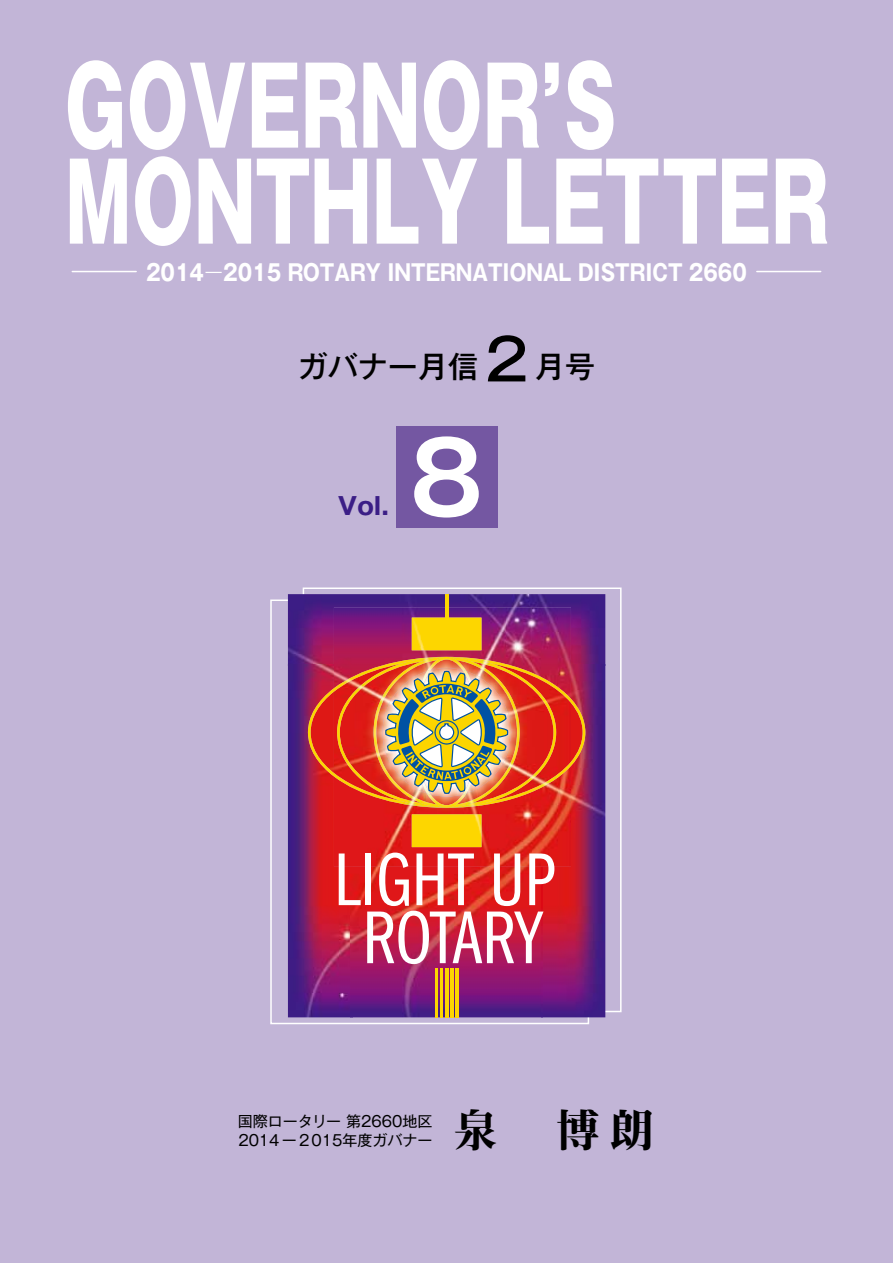
<style>
.page{position:relative;width:893px;height:1263px;background:#c2b5d7}
.page>*{position:absolute;margin:0;border:0;box-sizing:border-box;transform-origin:0 0}
.t1{font:800 105.75px/96px "Gothic MB101 Pr 6 N";color:#fff;scale:.67 1}
.t2{font:700 97.5px "Gothic MB101 Pr 6 N De";color:#fff}
.t3{font:45px "Midashi Min Pr 6 N MA31";color:#000}
.t4{font:500 30px "Gothic MB101 Pr 6 N";color:#000}
.t5{font:700 24px "Gothic MB101 Pr 6 N";color:#3b1e86}
.t6{font:700 22.5px "Gothic MB101 Pr 6 N";color:#fff;scale:.85 1}
.t7{font:15px "Gothic MB101 Pr 6 N";color:#000}
.s1{font-weight:300}
.s2{font-size:57px}
</style>
<div class="page">
<hr style="left:72px;top:271px;width:64px;height:1px;background:#fff">
<hr style="left:757px;top:271px;width:64px;height:1px;background:#fff">
<img style="left:288px;top:594px;width:317px;height:70px">
<img style="left:288px;top:664px;width:63px;height:353px">
<img style="left:543px;top:664px;width:62px;height:353px">
<img style="left:351px;top:867px;width:192px;height:150px">
<img style="left:445px;top:969px;width:3px;height:48px">
<img style="left:440px;top:969px;width:3px;height:48px">
<img style="left:435px;top:969px;width:3px;height:48px">
<img style="left:450px;top:969px;width:3px;height:48px">
<img style="left:455px;top:969px;width:3px;height:48px">
<img style="left:308px;top:688px;width:277px;height:88px">
<img style="left:334px;top:607px;width:237px;height:260px">
<svg style="left:445px;top:594px;width:3px;height:23px"></svg>
<img style="left:412px;top:617px;width:69px;height:33px">
<div style="left:412px;top:814px;width:69px;height:33px;background:#fdd600"></div>
<img style="left:334px;top:657px;width:237px;height:151px">
<img style="left:337px;top:657px;width:219px;height:151px">
<img style="left:374px;top:657px;width:146px;height:151px">
<img style="left:427px;top:657px;width:39px;height:151px">
<img style="left:382px;top:671px;width:129px;height:122px">
<img style="left:414px;top:668px;width:65px;height:129px">
<img style="left:385px;top:671px;width:123px;height:123px">
<svg style="left:339px;top:853px;width:22px;height:52px"></svg>
<div style="left:365px;top:853px;width:6px;height:52px;background:#fff"></div>
<svg style="left:367px;top:852px;width:187px;height:112px;background:#e06771"></svg>
<div style="left:396px;top:426px;width:101px;height:101px;background:#7457a2"></div>
<h1 class="t1" style="left:65px;top:55px;width:1142px">GOVERNORʼS<br>MONTHLY LETTER</h1>
<p class="t6" style="left:146px;top:253px;width:708px">2014<span class="s1">ー</span>2015 ROTARY INTERNATIONAL DISTRICT 2660</p>
<h3 class="t4" style="left:298px;top:342px;width:299px">ガバナー月信<span class="s2">２</span>月号</h3>
<p class="t5" style="left:338px;top:485px;width:53px">Vol.</p>
<h2 class="t2" style="left:398px;top:397px;width:99px">８</h2>
<p class="t7" style="left:238px;top:1109px;width:196px">国際ロータリー 第2660地区</p>
<h3 class="t3" style="left:454px;top:1096px;width:46px">泉</h3>
<h3 class="t3" style="left:556px;top:1096px;width:100px">博朗</h3>
<p class="t7" style="left:238px;top:1128px;width:195px">2014ー2015年度ガバナー</p>
</div>
